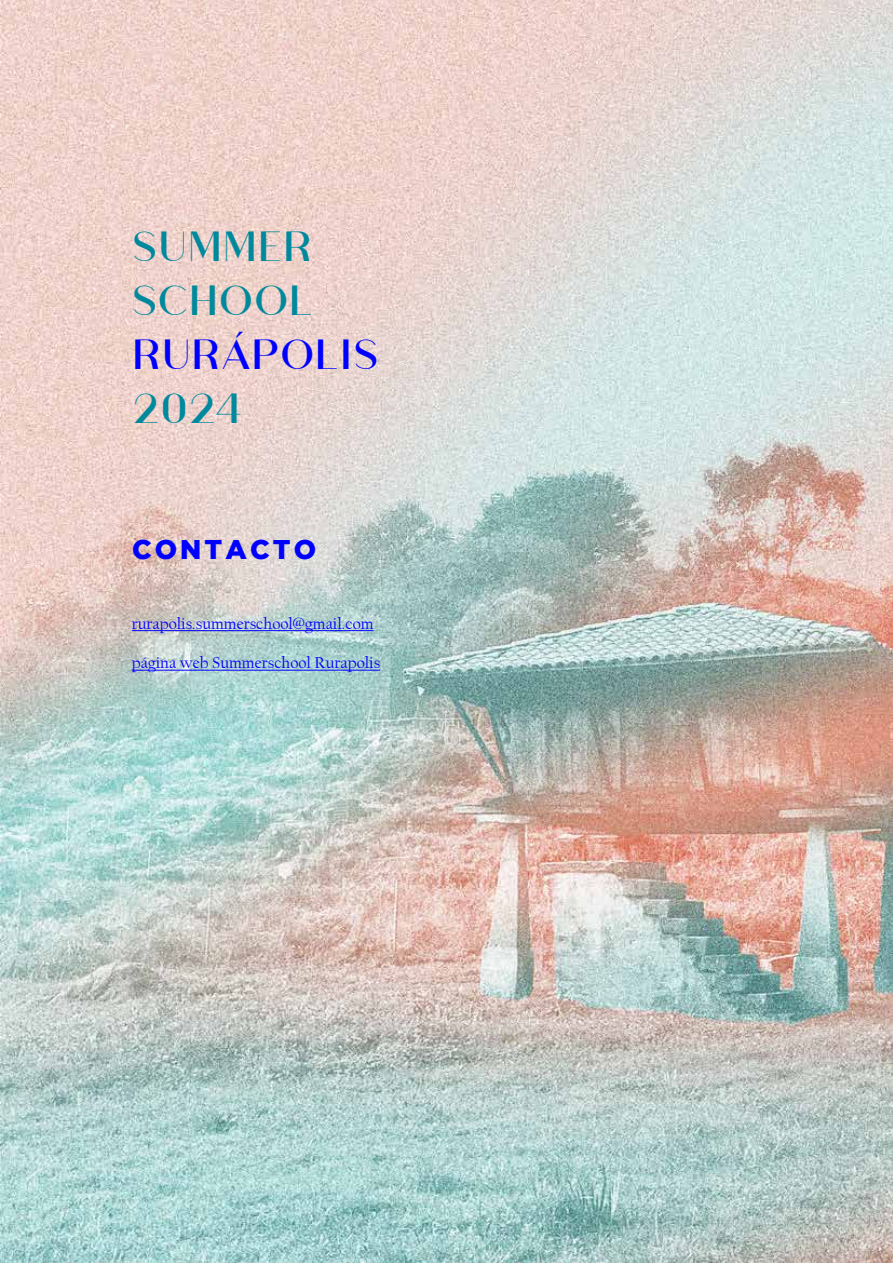
<style>
.page{position:relative;width:893px;height:1263px;background:#fff}
.page>*{position:absolute;margin:0;border:0;box-sizing:border-box;transform-origin:0 0}
.t1{font:45px/54px "Athena";color:#00899c}
.t2{font:45px "Athena";color:#00f}
.t3{font:900 27px "Gotham";letter-spacing:.115em;color:#00f}
.t4{font:16.5px "Californian FB";color:#00f}
</style>
<div class="page">
<img style="left:0;top:0;width:893px;height:1263px">
<hr style="left:132px;top:630px;width:242px;height:1px;background:#00f">
<hr style="left:132px;top:670px;width:248px;height:1px;background:#00f">
<h1 class="t1" style="left:132px;top:218px;width:184px">SUMMER<br>SCHOOL</h1>
<h1 class="t2" style="left:132px;top:323px;width:249px">RURÁPOLIS</h1>
<h1 class="t1" style="left:132px;top:380px;width:112px">2024</h1>
<h2 class="t3" style="left:132px;top:533px;width:186px">CONTACTO</h2>
<p class="t4" style="left:132px;top:614px;width:243px">rurapolis.summerschool@gmail.com</p>
<p class="t4" style="left:132px;top:653px;width:250px">página web Summerschool Rurapolis</p>
</div>
